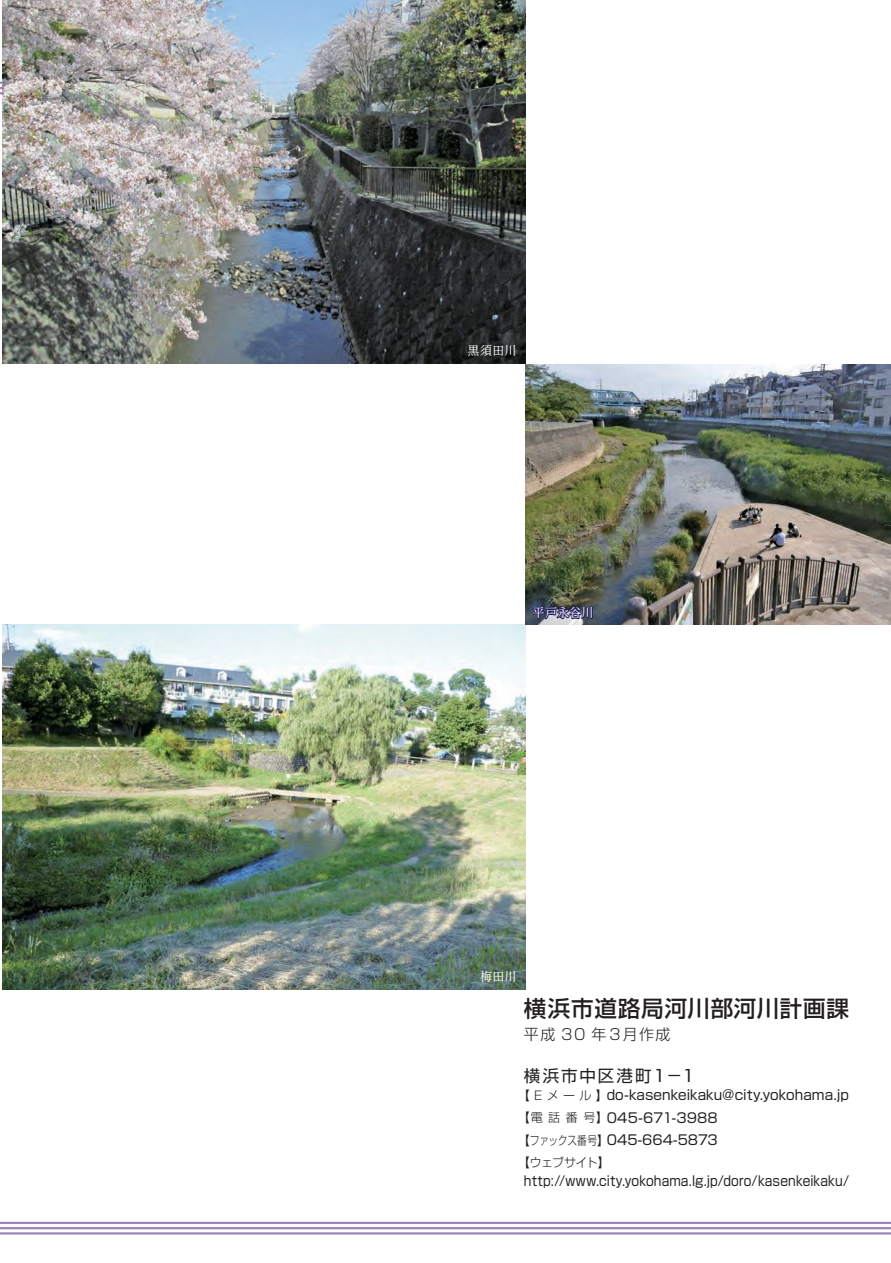
<style>
.page{position:relative;width:891px;height:1263px;background:#fff}
.page>*{position:absolute;margin:0;border:0;box-sizing:border-box;transform-origin:0 0}
.t1{font:500 22.5px "Shin Go Pro";letter-spacing:.03em;color:#231f20}
.t2{font:16.5px "Shin Go Pro";letter-spacing:.115em;color:#231f20}
.t3{font:300 15px "Shin Go Pro";letter-spacing:.1em;color:#231f20}
.t4{font:13.5px/22.5px "Shin Go Pro";letter-spacing:.005em;color:#231f20}
.t5{font:13.5px "Shin Go Pro";letter-spacing:.005em;color:#231f20;scale:.9 1}
.t6{font:300 12px/22.5px "Shin Go Pro";letter-spacing:-.03em;color:#231f20}
.t7{font:12px "UD Reimin Pro";letter-spacing:.02em;color:#fff}
</style>
<div class="page">
<hr style="left:0;top:1232px;width:891px;height:2px;background:#9c85bd">
<hr style="left:0;top:1227px;width:891px;height:2px;background:#9c85bd">
<hr style="left:0;top:1222px;width:891px;height:2px;background:#9c85bd">
<svg style="left:0;top:82px;width:2px;height:12px"></svg>
<img style="left:2px;top:624px;width:524px;height:365px">
<img style="left:526px;top:365px;width:365px;height:259px">
<img style="left:2px;top:0;width:524px;height:364px">
<svg style="left:530px;top:598px;width:64px;height:23px"></svg>
<p class="t7" style="left:467px;top:340px;width:51px">黒須田川</p>
<p class="t7" style="left:533px;top:603px;width:62px">平戸永谷川</p>
<p class="t7" style="left:480px;top:967px;width:38px">梅田川</p>
<h1 class="t1" style="left:524px;top:989px;width:326px">横浜市道路局河川部河川計画課</h1>
<p class="t3" style="left:524px;top:1021px;width:148px">平成 30 年３月作成</p>
<p class="t2" style="left:524px;top:1062px;width:174px">横浜市中区港町１－１</p>
<p class="t6" style="left:518px;top:1082px;width:93px">【 E メ ー ル 】【電 話 番 号】【ファックス番号】【ウェブサイト】</p>
<p class="t4" style="left:607px;top:1082px;width:244px">do-kasenkeikaku@city.yokohama.jp<br>045-671-3988<br>045-664-5873</p>
<p class="t5" style="left:524px;top:1170px;width:363px">http://www.city.yokohama.lg.jp/doro/kasenkeikaku/</p>
</div>
